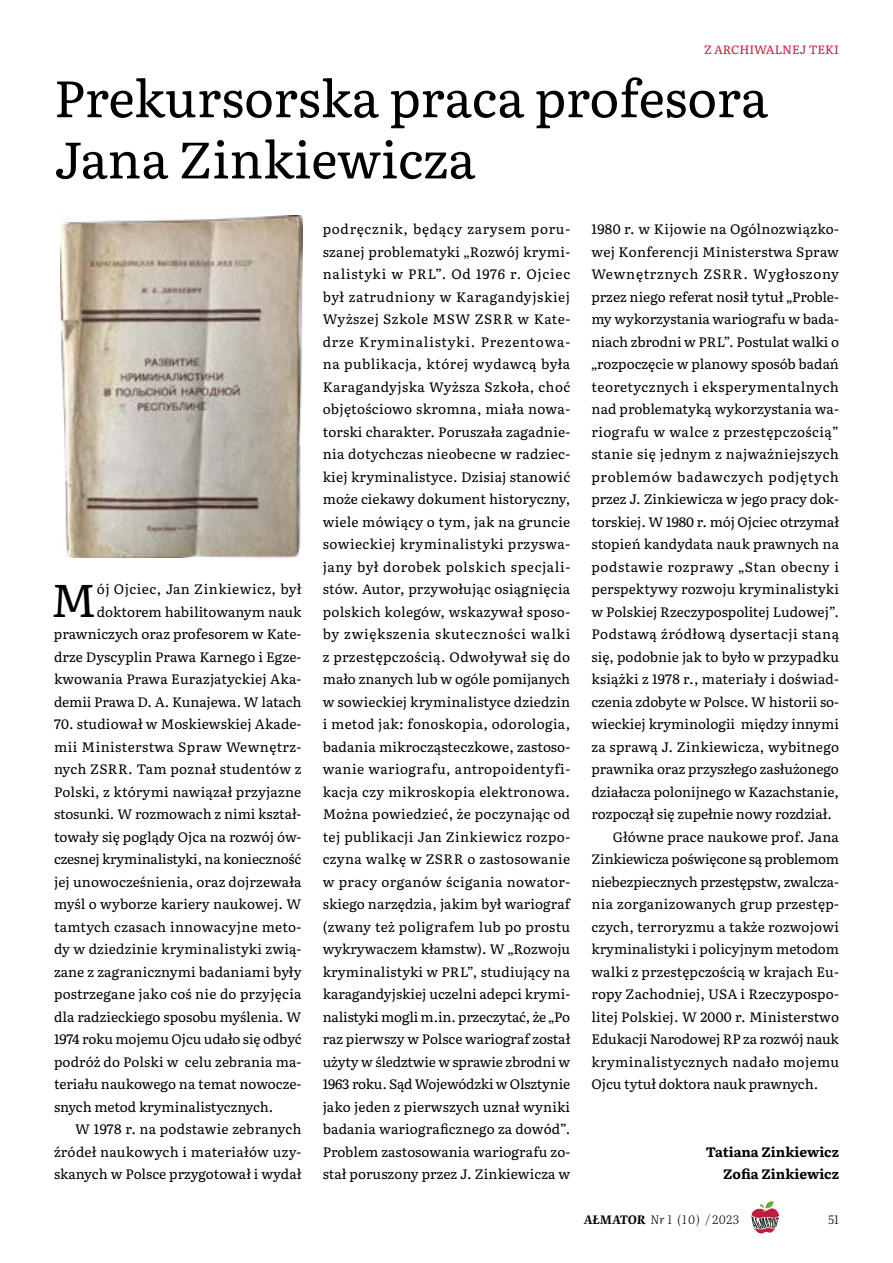
<style>
.page{position:relative;width:893px;height:1263px;background:#fff}
.page>*{position:absolute;margin:0;border:0;box-sizing:border-box;transform-origin:0 0}
.t1{font:51px/61.2px "Literata TT Text";color:#000}
.t2{font:45.75px "Literata TT Text";color:#000}
.t3{font:13.65px/22.5px "Literata TT Text";letter-spacing:.005em;color:#000;text-align:justify}
.t4{font:13.65px "Literata TT Text";letter-spacing:.03em;color:#000}
.t5{font:13.65px "Literata TT Text";letter-spacing:.035em;color:#000}
.t6{font:13.65px "Literata TT Text";letter-spacing:.025em;color:#000}
.t7{font:13.65px "Literata TT Text";letter-spacing:.05em;color:#000}
.t8{font:700 13.65px/22.5px "Literata TT Text";color:#000;text-align:right}
.t9{font:13.65px "Literata TT Text";letter-spacing:.04em;color:#000}
.t10{font:italic 300 12px "Literata TT Subhead";letter-spacing:.04em;color:#000}
.t11{font:12px "Literata TT Text";letter-spacing:-.005em;color:#c41d3e}
.t12{font:300 12px "Literata TT Subhead";color:#000}
.s1{font-style:italic}
.s2{font-weight:700}
</style>
<div class="page">
<svg style="left:751px;top:1201px;width:28px;height:32px"></svg>
<img style="left:61px;top:215px;width:242px;height:342px">
<p class="t11" style="left:704px;top:40px;width:136px">Z ARCHIWALNEJ TEKI</p>
<h1 class="t1" style="left:54px;top:64px;width:716px">Prekursorska praca profesora<br>Jana Zinkiewicza</h1>
<p class="t3" style="left:54px;top:577px;width:249px;text-align:right">ój Ojciec, Jan Zinkiewicz, był doktorem habilitowanym nauk prawniczych oraz profesorem w Kate&shy;drze Dyscyplin Prawa Karnego i Egze&shy;kwowania Prawa Eurazjatyckiej Aka&shy;demii Prawa D. A. Kunajewa. W latach</p>
<p class="t3" style="left:54px;top:712px;width:249px">70. studiował w Moskiewskiej Akade&shy;mii Ministerstwa Spraw Wewnętrz&shy;nych ZSRR. Tam poznał studentów z Polski, z którymi nawiązał przyjazne stosunki. W rozmowach z nimi kształ&shy;towały się poglądy Ojca na rozwój ów&shy;czesnej kryminalistyki, na konieczność jej unowocześnienia, oraz dojrzewała myśl o wyborze kariery naukowej. W tamtych czasach innowacyjne meto&shy;dy w dziedzinie kryminalistyki zwią&shy;zane z zagranicznymi badaniami były postrzegane jako coś nie do przyjęcia dla radzieckiego sposobu myślenia. W 1974 roku mojemu Ojcu udało się odbyć podróż do Polski w celu zebrania ma&shy;teriału naukowego na temat nowocze&shy;snych metod kryminalistycznych.</p>
<p class="t3" style="left:54px;top:1117px;width:249px;text-indent:21px">W 1978 r. na podstawie zebranych źródeł naukowych i materiałów uzy&shy;skanych w Polsce przygotował i wydał</p>
<h2 class="t2" style="left:51px;top:565px;width:47px">M</h2>
<p class="t3" style="left:323px;top:217px;width:249px">podręcznik, będący zarysem poru&shy;szanej problematyki „Rozwój krymi&shy;nalistyki w PRL”. Od 1976 r. Ojciec był zatrudniony w Karagandyjskiej Wyższej Szkole MSW ZSRR w Kate&shy;drze Kryminalistyki. Prezentowa&shy;na publikacja, której wydawcą była Karagandyjska Wyższa Szkoła, choć objętościowo skromna, miała nowa&shy;torski charakter. Poruszała zagadnie&shy;nia dotychczas nieobecne w radziec&shy;kiej kryminalistyce. Dzisiaj stanowić może ciekawy dokument historyczny, wiele mówiący o tym, jak na gruncie sowieckiej kryminalistyki przyswa&shy;jany był dorobek polskich specjali&shy;stów. Autor, przywołując osiągnięcia polskich kolegów, wskazywał sposo&shy;by zwiększenia skuteczności walki z przestępczością. Odwoływał się do mało znanych lub w ogóle pomijanych w sowieckiej kryminalistyce dziedzin i metod jak: fonoskopia, odorologia, badania mikrocząsteczkowe, zastoso&shy;wanie wariografu, antropoidentyfi&shy;kacja czy mikroskopia elektronowa.<br>Można powiedzieć, że poczynając od tej publikacji Jan Zinkiewicz rozpo&shy;czyna walkę w ZSRR o zastosowanie w pracy organów ścigania nowator&shy;skiego narzędzia, jakim był wariograf (zwany też poligrafem lub po prostu wykrywaczem kłamstw). W „Rozwoju kryminalistyki w PRL”, studiujący na karagandyjskiej uczelni adepci krymi&shy;nalistyki mogli m.in. przeczytać, że „Po raz pierwszy w Polsce wariograf został użyty w śledztwie w sprawie zbrodni w 1963 roku. Sąd Wojewódzki w Olsztynie jako jeden z pierwszych uznał wyniki badania wariograficznego za dowód”.<br>Problem zastosowania wariografu zo&shy;stał poruszony przez J. Zinkiewicza w</p>
<p class="t6" style="left:591px;top:219px;width:249px">1980 r. w Kijowie na Ogólnozwiązko-</p>
<p class="t3" style="left:591px;top:239px;width:249px">wej Konferencji Ministerstwa Spraw</p>
<p class="t7" style="left:591px;top:264px;width:249px">Wewnętrznych ZSRR. Wygłoszony</p>
<p class="t3" style="left:591px;top:284px;width:249px">przez niego referat nosił tytuł „Proble-</p>
<p class="t3" style="left:591px;top:307px;width:249px">my wykorzystania wariografu w bada-</p>
<p class="t3" style="left:591px;top:329px;width:249px">niach zbrodni w PRL”. Postulat walki o</p>
<p class="t3" style="left:591px;top:352px;width:249px">„rozpoczęcie w planowy sposób badań</p>
<p class="t4" style="left:591px;top:376px;width:249px">teoretycznych i eksperymentalnych</p>
<p class="t3" style="left:591px;top:397px;width:249px">nad problematyką wykorzystania wa-</p>
<p class="t5" style="left:591px;top:421px;width:249px">riografu w walce z przestępczością”</p>
<p class="t5" style="left:591px;top:444px;width:249px">stanie się jednym z najważniejszych</p>
<p class="t7" style="left:591px;top:466px;width:249px">problemów badawczych podjętych</p>
<p class="t3" style="left:591px;top:487px;width:249px">przez J. Zinkiewicza w jego pracy dok-</p>
<p class="t3" style="left:591px;top:509px;width:249px">torskiej. W 1980 r. mój Ojciec otrzymał</p>
<p class="t3" style="left:591px;top:532px;width:249px">stopień kandydata nauk prawnych na</p>
<p class="t9" style="left:591px;top:556px;width:249px">podstawie rozprawy „Stan obecny i</p>
<p class="t3" style="left:591px;top:577px;width:249px">perspektywy rozwoju kryminalistyki</p>
<p class="t3" style="left:591px;top:599px;width:249px">w Polskiej Rzeczypospolitej Ludowej”.</p>
<p class="t4" style="left:591px;top:623px;width:249px">Podstawą źródłową dysertacji staną</p>
<p class="t3" style="left:591px;top:644px;width:249px">się, podobnie jak to było w przypadku</p>
<p class="t3" style="left:591px;top:667px;width:249px">książki z 1978 r., materiały i doświad-</p>
<p class="t3" style="left:591px;top:689px;width:249px">czenia zdobyte w Polsce. W historii so-</p>
<p class="t3" style="left:591px;top:712px;width:249px">wieckiej kryminologii między innymi</p>
<p class="t6" style="left:591px;top:736px;width:249px">za sprawą J. Zinkiewicza, wybitnego</p>
<p class="t3" style="left:591px;top:757px;width:249px">prawnika oraz przyszłego zasłużonego</p>
<p class="t3" style="left:591px;top:779px;width:249px">działacza polonijnego w Kazachstanie,</p>
<p class="t3" style="left:591px;top:802px;width:242px">rozpoczął się zupełnie nowy rozdział.</p>
<p class="t3" style="left:613px;top:824px;width:228px">Główne prace naukowe prof. Jana</p>
<p class="t3" style="left:591px;top:847px;width:249px">Zinkiewicza poświęcone są problemom</p>
<p class="t3" style="left:591px;top:869px;width:249px">niebezpiecznych przestępstw, zwalcza-</p>
<p class="t3" style="left:591px;top:892px;width:249px">nia zorganizowanych grup przestęp-</p>
<p class="t3" style="left:591px;top:914px;width:249px">czych, terroryzmu a także rozwojowi</p>
<p class="t3" style="left:591px;top:937px;width:249px">kryminalistyki i policyjnym metodom</p>
<p class="t3" style="left:591px;top:959px;width:249px">walki z przestępczością w krajach Eu-</p>
<p class="t3" style="left:591px;top:982px;width:249px">ropy Zachodniej, USA i Rzeczypospo-</p>
<p class="t3" style="left:591px;top:1004px;width:249px">litej Polskiej. W 2000 r. Ministerstwo</p>
<p class="t3" style="left:591px;top:1027px;width:249px">Edukacji Narodowej RP za rozwój nauk</p>
<p class="t4" style="left:591px;top:1051px;width:249px">kryminalistycznych nadało mojemu</p>
<p class="t3" style="left:591px;top:1072px;width:228px">Ojcu tytuł doktora nauk prawnych<span class="s1">.</span></p>
<p class="t8" style="left:706px;top:1139px;width:135px">Tatiana Zinkiewicz<br>Zofia Zinkiewicz</p>
<p class="t10" style="left:584px;top:1210px;width:157px"><span class="s2">AŁMATOR</span> Nr 1 (10) / 2023</p>
<p class="t12" style="left:828px;top:1210px;width:12px">51</p>
</div>
